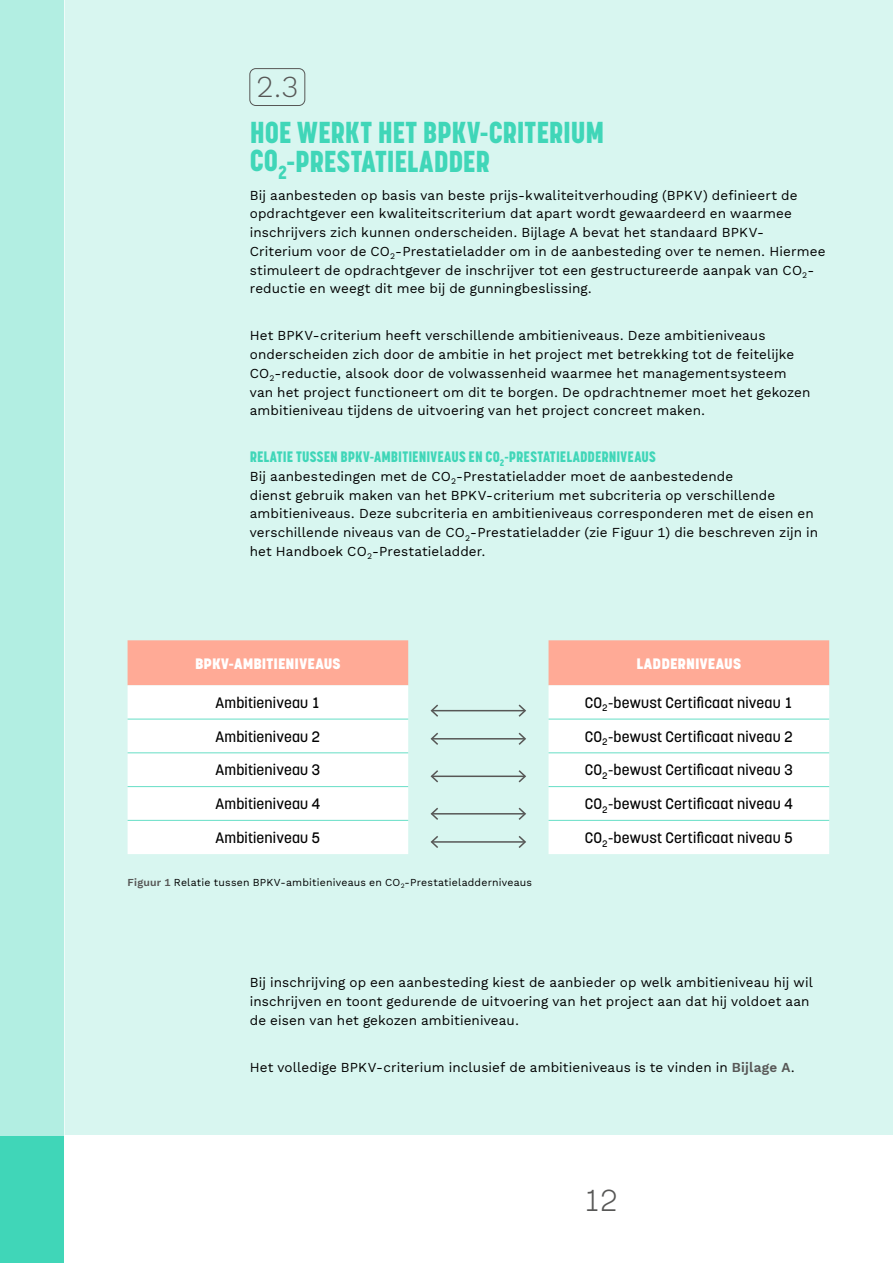
<style>
.page{position:relative;width:893px;height:1263px;background:#fff}
.page>*{position:absolute;margin:0;border:0;box-sizing:border-box;transform-origin:0 0}
.t1{font:800 30px/28.2px "Korolev Condensed";letter-spacing:-.01em;color:#40d6b8}
.t2{font:300 30px "Work Sans";color:#575756}
.t3{font:300 30px "Korolev";color:#575756}
.t4{font:500 15px "Korolev";letter-spacing:.01em;color:#000}
.t5{font:800 15px "Korolev Condensed";letter-spacing:.005em;color:#40d6b8}
.t6{font:800 15px "Korolev";letter-spacing:.01em;color:#fff}
.t7{font:13.5px/18.8px "Work Sans";letter-spacing:.01em;color:#000}
.t8{font:10.5px "Work Sans";letter-spacing:.02em;color:#000}
.s1{font-weight:600;color:#575756}
</style>
<div class="page">
<div style="left:65px;top:0;width:828px;height:1135px;background:#d8f6f0"></div>
<div style="left:0;top:0;width:65px;height:1135px;background:#b2eee2"></div>
<div style="left:249px;top:68px;width:56px;height:38px;border:1px solid #575756;border-radius:6px"></div>
<svg style="left:128px;top:640px;width:701px;height:45px"></svg>
<svg style="left:128px;top:685px;width:701px;height:169px;fill:#fff"></svg>
<hr style="left:128px;top:719px;width:280px;height:1px;background:#66dec6">
<hr style="left:128px;top:752px;width:280px;height:1px;background:#66dec6">
<hr style="left:128px;top:786px;width:280px;height:1px;background:#66dec6">
<hr style="left:128px;top:820px;width:280px;height:1px;background:#66dec6">
<hr style="left:549px;top:719px;width:280px;height:1px;background:#66dec6">
<hr style="left:549px;top:752px;width:280px;height:1px;background:#66dec6">
<hr style="left:549px;top:786px;width:280px;height:1px;background:#66dec6">
<hr style="left:549px;top:820px;width:280px;height:1px;background:#66dec6">
<hr style="left:432px;top:710px;width:93px;height:1px;background:#575756">
<svg style="left:429px;top:703px;width:11px;height:15px"></svg>
<svg style="left:517px;top:703px;width:10px;height:15px"></svg>
<hr style="left:432px;top:738px;width:93px;height:1px;background:#575756">
<svg style="left:429px;top:731px;width:11px;height:15px"></svg>
<svg style="left:517px;top:731px;width:10px;height:15px"></svg>
<hr style="left:432px;top:775px;width:93px;height:2px;background:#575756">
<svg style="left:429px;top:768px;width:11px;height:16px"></svg>
<svg style="left:517px;top:768px;width:10px;height:16px"></svg>
<hr style="left:432px;top:813px;width:93px;height:1px;background:#575756">
<svg style="left:429px;top:806px;width:11px;height:15px"></svg>
<svg style="left:517px;top:806px;width:10px;height:15px"></svg>
<hr style="left:432px;top:841px;width:93px;height:2px;background:#575756">
<svg style="left:429px;top:834px;width:11px;height:16px"></svg>
<svg style="left:517px;top:834px;width:10px;height:16px"></svg>
<h1 class="t2" style="left:256px;top:63px;width:45px">2.3</h1>
<h1 class="t1" style="left:250px;top:118px;width:356px">HOE WERKT HET BPKV-CRITERIUM<br>CO<sub>2</sub>-PRESTATIELADDER</h1>
<p class="t7" style="left:250px;top:185px;width:577px">Bij aanbesteden op basis van beste prijs-kwaliteitverhouding (BPKV) definieert de opdrachtgever een kwaliteitscriterium dat apart wordt gewaardeerd en waarmee inschrijvers zich kunnen onderscheiden. Bijlage A bevat het standaard BPKV-Criterium voor de CO<sub>2</sub>-Prestatieladder om in de aanbesteding over te nemen. Hiermee stimuleert de opdrachtgever de inschrijver tot een gestructureerde aanpak van CO<sub>2</sub>- reductie en weegt dit mee bij de gunningbeslissing.</p>
<p class="t7" style="left:250px;top:326px;width:562px">Het BPKV-criterium heeft verschillende ambitieniveaus. Deze ambitieniveaus onderscheiden zich door de ambitie in het project met betrekking tot de feitelijke CO<sub>2</sub>-reductie, alsook door de volwassenheid waarmee het managementsysteem van het project functioneert om dit te borgen. De opdrachtnemer moet het gekozen ambitieniveau tijdens de uitvoering van het project concreet maken.</p>
<p class="t5" style="left:250px;top:448px;width:408px">RELATIE TUSSEN BPKV-AMBITIENIVEAUS EN CO<sub>2</sub>-PRESTATIELADDERNIVEAUS</p>
<p class="t7" style="left:250px;top:466px;width:570px">Bij aanbestedingen met de CO<sub>2</sub>-Prestatieladder moet de aanbestedende<br>dienst gebruik maken van het BPKV-criterium met subcriteria op verschillende ambitieniveaus. Deze subcriteria en ambitieniveaus corresponderen met de eisen en verschillende niveaus van de CO<sub>2</sub>-Prestatieladder (zie Figuur 1) die beschreven zijn in het Handboek CO<sub>2</sub>-Prestatieladder.</p>
<p class="t6" style="left:195px;top:654px;width:147px">BPKV-AMBITIENIVEAUS</p>
<p class="t6" style="left:637px;top:654px;width:106px">LADDERNIVEAUS</p>
<p class="t4" style="left:215px;top:693px;width:107px">Ambitieniveau 1</p>
<p class="t4" style="left:585px;top:693px;width:210px">CO<sub>2</sub>-bewust Certificaat niveau 1</p>
<p class="t4" style="left:215px;top:727px;width:107px">Ambitieniveau 2</p>
<p class="t4" style="left:585px;top:727px;width:210px">CO<sub>2</sub>-bewust Certificaat niveau 2</p>
<p class="t4" style="left:215px;top:761px;width:107px">Ambitieniveau 3</p>
<p class="t4" style="left:585px;top:761px;width:210px">CO<sub>2</sub>-bewust Certificaat niveau 3</p>
<p class="t4" style="left:215px;top:794px;width:107px">Ambitieniveau 4</p>
<p class="t4" style="left:585px;top:794px;width:210px">CO<sub>2</sub>-bewust Certificaat niveau 4</p>
<p class="t4" style="left:215px;top:828px;width:107px">Ambitieniveau 5</p>
<p class="t4" style="left:585px;top:828px;width:210px">CO<sub>2</sub>-bewust Certificaat niveau 5</p>
<p class="t8" style="left:128px;top:874px;width:406px"><span class="s1">Figuur 1</span> Relatie tussen BPKV-ambitieniveaus en CO<sub>2</sub>-Prestatieladderniveaus</p>
<p class="t7" style="left:250px;top:973px;width:564px">Bij inschrijving op een aanbesteding kiest de aanbieder op welk ambitieniveau hij wil inschrijven en toont gedurende de uitvoering van het project aan dat hij voldoet aan de eisen van het gekozen ambitieniveau.</p>
<p class="t7" style="left:250px;top:1057px;width:547px">Het volledige BPKV-criterium inclusief de ambitieniveaus is te vinden in <span class="s1">Bijlage A</span>.</p>
<h1 class="t3" style="left:583px;top:1181px;width:36px">12</h1>
</div>
